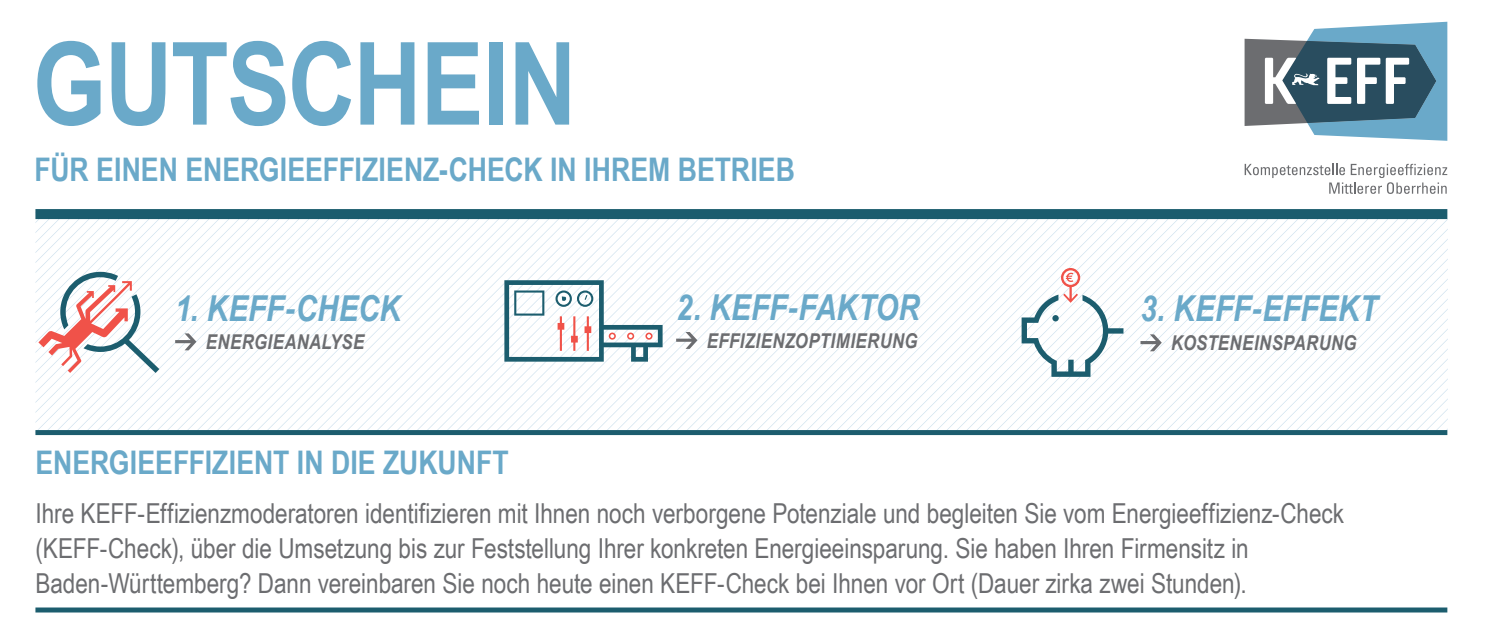
<style>
.page{position:relative;width:1489px;height:638px;background:#fff}
.page>*{position:absolute;margin:0;border:0;box-sizing:border-box;transform-origin:0 0}
.t1{font:700 115px "Arial Narrow";letter-spacing:-.015em;color:#6aa9c9}
.t2{font:italic 700 35.75px "Arial Narrow";letter-spacing:.005em;color:#6aa9c9}
.t3{font:700 32.5px "Arial Narrow";color:#6aa9c9}
.t4{font:27.5px/35px "Arial Narrow";color:#6c6d70}
.t5{font:italic 700 20.5px "Arial Narrow";letter-spacing:.02em;color:#6c6d70}
</style>
<div class="page">
<svg style="left:296px;top:219px;width:1151px;height:211px"></svg>
<svg style="left:35px;top:219px;width:261px;height:211px"></svg>
<div style="left:35px;top:607px;width:1412px;height:5px;background:#1c5d6e"></div>
<div style="left:35px;top:430px;width:1412px;height:5px;background:#1c5d6e"></div>
<svg style="left:175px;top:333px;width:21px;height:17px"></svg>
<svg style="left:676px;top:332px;width:21px;height:17px"></svg>
<svg style="left:1140px;top:334px;width:21px;height:17px"></svg>
<svg style="left:38px;top:272px;width:121px;height:101px"></svg>
<svg style="left:504px;top:280px;width:158px;height:82px"></svg>
<svg style="left:1021px;top:268px;width:102px;height:109px"></svg>
<div style="left:35px;top:209px;width:1412px;height:10px;background:#1c5d6e"></div>
<svg style="left:1244px;top:22px;width:203px;height:119px"></svg>
<svg style="left:1244px;top:164px;width:202px;height:30px"></svg>
<h1 class="t1" style="left:33px;top:-3px;width:545px">GUTSCHEIN</h1>
<p class="t3" style="left:35px;top:145px;width:761px">FÜR EINEN ENERGIEEFFIZIENZ-CHECK IN IHREM BETRIEB</p>
<h2 class="t2" style="left:175px;top:281px;width:227px">1. KEFF-CHECK</h2>
<p class="t5" style="left:206px;top:326px;width:160px">ENERGIEANALYSE</p>
<h2 class="t2" style="left:676px;top:280px;width:245px">2. KEFF-FAKTOR</h2>
<p class="t5" style="left:706px;top:325px;width:212px">EFFIZIENZOPTIMIERUNG</p>
<h2 class="t2" style="left:1140px;top:281px;width:239px">3. KEFF-EFFEKT</h2>
<p class="t5" style="left:1170px;top:327px;width:187px">KOSTENEINSPARUNG</p>
<p class="t3" style="left:35px;top:438px;width:475px">ENERGIEEFFIZIENT IN DIE ZUKUNFT</p>
<p class="t4" style="left:35px;top:495px;width:1310px">Ihre KEFF-Effizienzmoderatoren identifizieren mit Ihnen noch verborgene Potenziale und begleiten Sie vom Energieeffizienz-Check (KEFF-Check), über die Umsetzung bis zur Feststellung Ihrer konkreten Energieeinsparung. Sie haben Ihren Firmensitz in<br>Baden-Württemberg? Dann vereinbaren Sie noch heute einen KEFF-Check bei Ihnen vor Ort (Dauer zirka zwei Stunden).</p>
</div>
